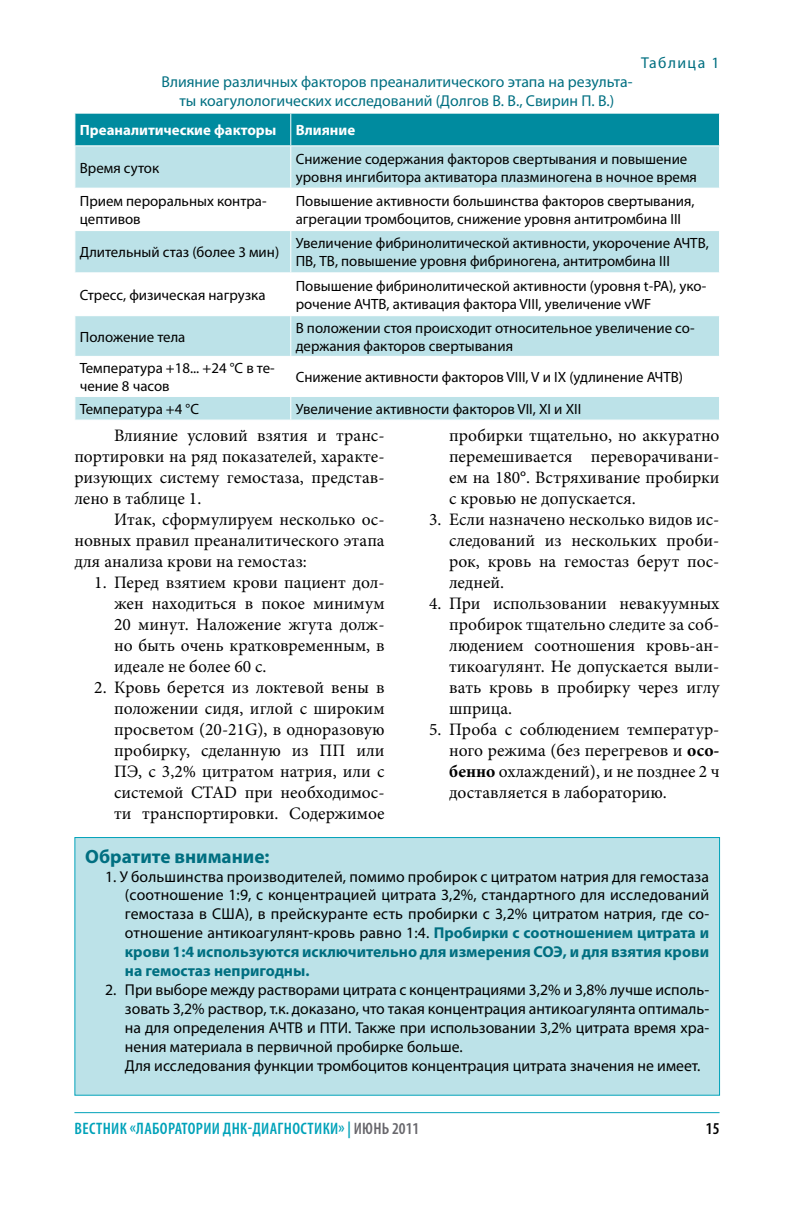
<style>
.page{position:relative;width:794px;height:1216px;background:#fff}
.page>*{position:absolute;margin:0;border:0;box-sizing:border-box;transform-origin:0 0}
.t1{font:700 19.25px "Myriad Pro";color:#006f81}
.t2{font:17.5px/21px "Minion Pro";color:#000;text-align:justify}
.t3{font:600 condensed 16.62px "Myriad Pro";letter-spacing:.02em;color:#00a2b9}
.t4{font:600 condensed 16.62px "Myriad Pro";color:#000}
.t5{font:15.75px/18.9px "Myriad Pro";color:#000;text-align:justify}
.t6{font:15.75px/18.9px "Myriad Pro";color:#006f81;text-align:center}
.t7{font:15.75px "Myriad Pro";letter-spacing:.09em;color:#006f81}
.t8{font:14.88px/17.8px "Myriad Pro";color:#000}
.t9{font:700 14.88px "Myriad Pro";color:#fff}
.s1{font-weight:700}
.s2{font-weight:700;color:#006f81}
.s3{color:#68676c}
</style>
<div class="page">
<hr style="left:74px;top:1112px;width:645px;height:1px;background:#00a2b9">
<div style="left:75px;top:114px;width:644px;height:31px;background:#008b9f"></div>
<div style="left:75px;top:146px;width:644px;height:273px;background:#bce2e8"></div>
<svg style="left:75px;top:189px;width:644px;height:207px"></svg>
<hr style="left:290px;top:114px;width:1px;height:31px;background:#fff">
<hr style="left:290px;top:146px;width:1px;height:42px;background:#fff">
<hr style="left:290px;top:231px;width:1px;height:41px;background:#fff">
<hr style="left:74px;top:272px;width:217px;height:1px;background:#fff">
<hr style="left:291px;top:272px;width:429px;height:1px;background:#fff">
<hr style="left:290px;top:273px;width:1px;height:42px;background:#fff">
<hr style="left:74px;top:315px;width:217px;height:1px;background:#fff">
<hr style="left:291px;top:315px;width:429px;height:1px;background:#fff">
<hr style="left:290px;top:316px;width:1px;height:40px;background:#fff">
<hr style="left:74px;top:356px;width:217px;height:1px;background:#fff">
<hr style="left:291px;top:356px;width:429px;height:1px;background:#fff">
<hr style="left:290px;top:357px;width:1px;height:39px;background:#fff">
<hr style="left:74px;top:396px;width:217px;height:1px;background:#fff">
<hr style="left:291px;top:396px;width:429px;height:1px;background:#fff">
<svg style="left:290px;top:397px;width:1px;height:22px"></svg>
<hr style="left:74px;top:188px;width:217px;height:1px;background:#fff">
<hr style="left:291px;top:188px;width:429px;height:1px;background:#fff">
<hr style="left:290px;top:188px;width:1px;height:42px;background:#fff">
<hr style="left:74px;top:230px;width:217px;height:1px;background:#fff">
<hr style="left:291px;top:230px;width:429px;height:1px;background:#fff">
<div style="left:75px;top:837px;width:644px;height:258px;background:#bce2e8"></div>
<div style="left:74px;top:837px;width:646px;height:258px;border:1px solid #00a2b9"></div>
<p class="t7" style="left:641px;top:53px;width:80px">Таблица 1</p>
<p class="t6" style="left:161px;top:72px;width:472px">Влияние различных факторов преаналитического этапа на результа&shy;ты коагулологических исследований (Долгов В. В., Свирин П. В.)</p>
<p class="t9" style="left:80px;top:120px;width:198px">Преаналитические факторы</p>
<p class="t9" style="left:296px;top:120px;width:61px">Влияние</p>
<p class="t8" style="left:80px;top:158px;width:81px">Время суток</p>
<p class="t8" style="left:296px;top:149px;width:403px">Снижение содержания факторов свертывания и повышение уровня ингибитора активатора плазминогена в ночное время</p>
<p class="t8" style="left:80px;top:192px;width:188px">Прием пероральных контра&shy;цептивов</p>
<p class="t8" style="left:296px;top:192px;width:400px">Повышение активности большинства факторов свертывания, агрегации тромбоцитов, снижение уровня антитромбина III</p>
<p class="t8" style="left:80px;top:243px;width:201px">Длительный стаз (более 3 мин)</p>
<p class="t8" style="left:296px;top:234px;width:414px">Увеличение фибринолитической активности, укорочение АЧТВ,<br>ПВ, ТВ, повышение уровня фибриногена, антитромбина III</p>
<p class="t8" style="left:80px;top:286px;width:187px">Стресс, физическая нагрузка</p>
<p class="t8" style="left:296px;top:277px;width:412px">Повышение фибринолитической активности (уровня t-PA), уко&shy;рочение АЧТВ, активация фактора VIII, увеличение vWF</p>
<p class="t8" style="left:80px;top:327px;width:107px">Положение тела</p>
<p class="t8" style="left:296px;top:318px;width:400px">В положении стоя происходит относительное увеличение со&shy;держания факторов свертывания</p>
<p class="t8" style="left:80px;top:359px;width:196px">Температура +18... +24 °С в те&shy;чение 8 часов</p>
<p class="t8" style="left:296px;top:368px;width:389px">Снижение активности факторов VIII, V и IX (удлинение АЧТВ)</p>
<p class="t8" style="left:80px;top:400px;width:121px">Температура +4 °С</p>
<p class="t8" style="left:296px;top:400px;width:287px">Увеличение активности факторов VII, XI и XII</p>
<p class="t2" style="left:74px;top:425px;width:312px;text-indent:40px">Влияние условий взятия и транс&shy;портировки на ряд показателей, характе&shy;ризующих систему гемостаза, представ&shy;лено в таблице 1.</p>
<p class="t2" style="left:74px;top:509px;width:312px;text-indent:40px">Итак, сформулируем несколько ос&shy;новных правил преаналитического этапа для анализа крови на гемостаз:</p>
<p class="t2" style="left:114px;top:572px;width:272px;text-indent:-20px">1. Перед взятием крови пациент дол&shy;жен находиться в покое минимум 20 минут. Наложение жгута долж&shy;но быть очень кратковременным, в идеале не более 60 с.</p>
<p class="t2" style="left:114px;top:677px;width:272px;text-indent:-20px">2. Кровь берется из локтевой вены в положении сидя, иглой с широким просветом (20-21G), в одноразовую пробирку, сделанную из ПП или ПЭ, с 3,2% цитратом натрия, или с системой CTAD при необходимос&shy;ти транспортировки. Содержимое</p>
<p class="t2" style="left:449px;top:425px;width:272px">пробирки тщательно, но аккуратно перемешивается переворачивани&shy;ем на 180°. Встряхивание пробирки с кровью не допускается.</p>
<p class="t2" style="left:449px;top:509px;width:272px;text-indent:-20px">3. Если назначено несколько видов ис&shy;следований из нескольких проби&shy;рок, кровь на гемостаз берут пос&shy;ледней.</p>
<p class="t2" style="left:449px;top:593px;width:272px;text-indent:-20px">4. При использовании невакуумных пробирок тщательно следите за соб&shy;людением соотношения кровь-ан&shy;тикоагулянт. Не допускается выли&shy;вать кровь в пробирку через иглу шприца.</p>
<p class="t2" style="left:449px;top:719px;width:272px;text-indent:-20px">5. Проба с соблюдением температур&shy;ного режима (без перегревов и <span class="s1">осо&shy;бенно</span> охлаждений), и не позднее 2 ч доставляется в лабораторию.</p>
<p class="t1" style="left:85px;top:843px;width:186px">Обратите внимание:</p>
<p class="t5" style="left:125px;top:866px;width:586px;text-indent:-20px">1. У большинства производителей, помимо пробирок с цитратом натрия для гемостаза (соотношение 1:9, с концентрацией цитрата 3,2%, стандартного для исследований гемостаза в США), в прейскуранте есть пробирки с 3,2% цитратом натрия, где со&shy;отношение антикоагулянт-кровь равно 1:4. <span class="s2">Пробирки с соотношением цитрата и крови 1:4 используются исключительно для измерения СОЭ, и для взятия крови на гемостаз непригодны.</span></p>
<p class="t5" style="left:125px;top:979px;width:586px;text-align:left;text-indent:-20px">2. При выборе между растворами цитрата с концентрациями 3,2% и 3,8% лучше исполь&shy;зовать 3,2% раствор, т.к. доказано, что такая концентрация антикоагулянта оптималь&shy;на для определения АЧТВ и ПТИ. Также при использовании 3,2% цитрата время хра&shy;нения материала в первичной пробирке больше.<br>Для исследования функции тромбоцитов концентрация цитрата значения не имеет.</p>
<p class="t3" style="left:75px;top:1117px;width:338px">вестник «Лаборатории днк-диагностики» | <span class="s3">июнь 2011</span></p>
<p class="t4" style="left:706px;top:1117px;width:7px">15</p>
</div>
